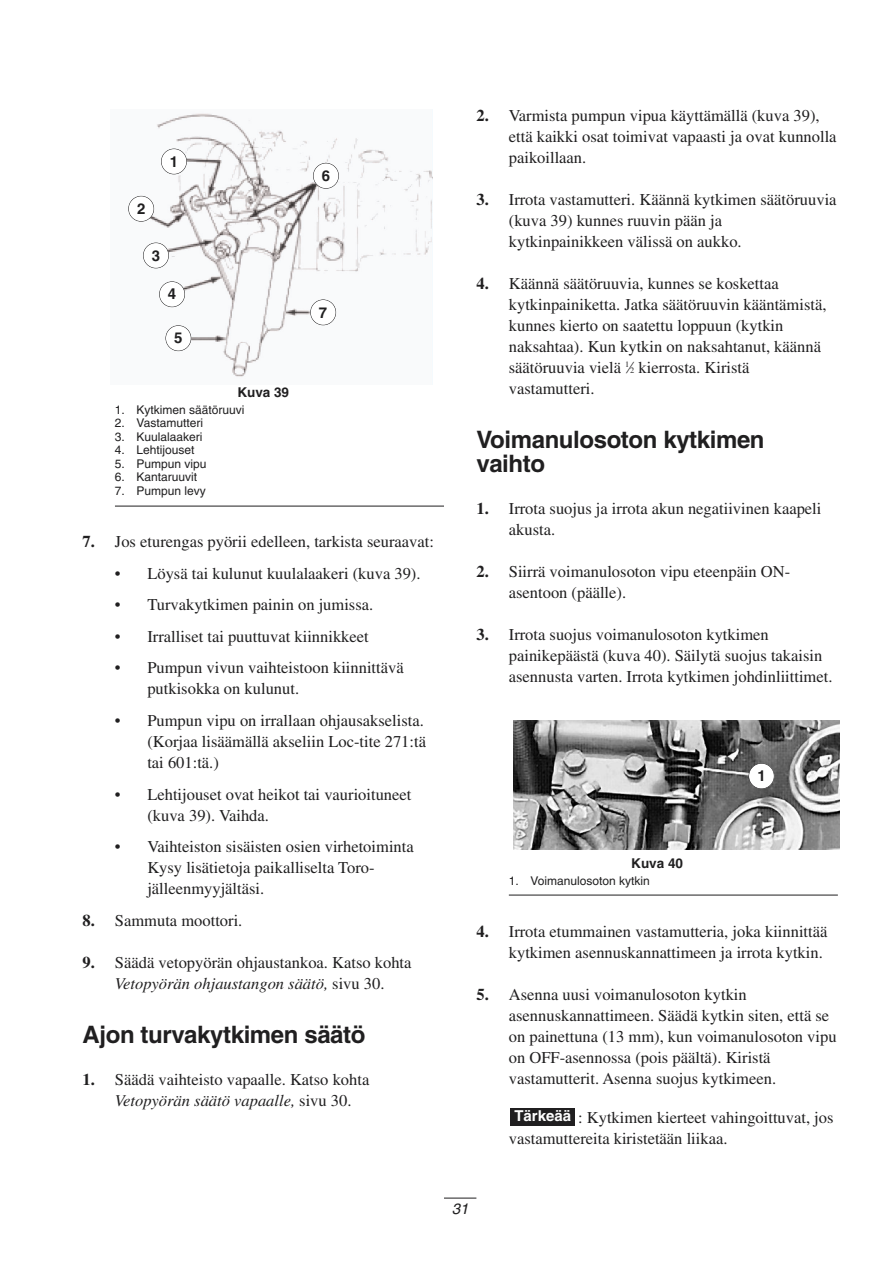
<style>
.page{position:relative;width:893px;height:1262px;background:#fff}
.page>*{position:absolute;margin:0;border:0;box-sizing:border-box;transform-origin:0 0}
.t1{font:700 24px/24px "Helvetica";letter-spacing:-.015em;color:#201f20}
.t2{font:16.5px/21px "Times";color:#201f20}
.t3{font:700 15px "Helvetica";color:#201f20}
.t4{font:700 15px "Helvetica";color:#fff}
.t5{font:italic 15px "Helvetica";color:#201f20}
.t6{font:700 13.5px "Helvetica";color:#201f20}
.t7{font:12px "Helvetica";color:#201f20}
.s1{font-weight:700}
.s2{font-style:italic}
.s3{font-size:8.25px}
</style>
<div class="page">
<hr style="left:115px;top:506px;width:329px;height:1px;background:#201f20">
<hr style="left:509px;top:894px;width:328px;height:1px;background:#201f20">
<div style="left:510px;top:1108px;width:65px;height:18px;background:#201f20"></div>
<hr style="left:444px;top:1197px;width:32px;height:1px;background:#201f20">
<img style="left:128px;top:113px;width:304px;height:264px">
<div style="left:161px;top:149px;width:26px;height:25px;background:#fff;border-radius:50%"></div>
<div style="left:161px;top:149px;width:26px;height:25px;border:1px solid #201f20;border-radius:50%"></div>
<div style="left:128px;top:196px;width:26px;height:25px;background:#fff;border-radius:50%"></div>
<div style="left:128px;top:196px;width:26px;height:26px;border:1px solid #201f20;border-radius:50%"></div>
<div style="left:143px;top:243px;width:26px;height:25px;background:#fff;border-radius:50%"></div>
<div style="left:143px;top:242px;width:26px;height:26px;border:1px solid #201f20;border-radius:50%"></div>
<div style="left:159px;top:281px;width:26px;height:26px;background:#fff;border-radius:50%"></div>
<div style="left:159px;top:281px;width:26px;height:26px;border:1px solid #201f20;border-radius:50%"></div>
<div style="left:166px;top:325px;width:25px;height:26px;background:#fff;border-radius:50%"></div>
<div style="left:165px;top:325px;width:26px;height:26px;border:1px solid #201f20;border-radius:50%"></div>
<div style="left:310px;top:300px;width:26px;height:25px;background:#fff;border-radius:50%"></div>
<div style="left:310px;top:299px;width:26px;height:26px;border:1px solid #201f20;border-radius:50%"></div>
<div style="left:313px;top:163px;width:26px;height:26px;background:#fff;border-radius:50%"></div>
<div style="left:313px;top:163px;width:26px;height:26px;border:1px solid #201f20;border-radius:50%"></div>
<img style="left:513px;top:720px;width:326px;height:129px">
<div style="left:748px;top:763px;width:26px;height:26px;background:#fff;border-radius:50%"></div>
<div style="left:748px;top:763px;width:26px;height:26px;border:1px solid #201f20;border-radius:50%"></div>
<p class="t3" style="left:170px;top:156px;width:10px">1</p>
<p class="t3" style="left:137px;top:203px;width:10px">2</p>
<p class="t3" style="left:152px;top:250px;width:10px">3</p>
<p class="t3" style="left:168px;top:289px;width:10px">4</p>
<p class="t3" style="left:174px;top:332px;width:10px">5</p>
<p class="t3" style="left:322px;top:170px;width:10px">6</p>
<p class="t3" style="left:319px;top:307px;width:10px">7</p>
<p class="t6" style="left:237px;top:388px;width:53px">Kuva 39</p>
<p class="t7" style="left:115px;top:405px;width:131px">1. Kytkimen säätöruuvi</p>
<p class="t7" style="left:115px;top:419px;width:90px">2. Vastamutteri</p>
<p class="t7" style="left:115px;top:432px;width:89px">3. Kuulalaakeri</p>
<p class="t7" style="left:115px;top:446px;width:81px">4. Lehtijouset</p>
<p class="t7" style="left:115px;top:459px;width:93px">5. Pumpun vipu</p>
<p class="t7" style="left:115px;top:473px;width:84px">6. Kantaruuvit</p>
<p class="t7" style="left:115px;top:486px;width:92px">7. Pumpun levy</p>
<p class="t2" style="left:82px;top:533px;width:353px"><span class="s1">7.</span> Jos eturengas pyörii edelleen, tarkista seuraavat:</p>
<p class="t2" style="left:115px;top:564px;width:307px">• Löysä tai kulunut kuulalaakeri (kuva 39).</p>
<p class="t2" style="left:115px;top:596px;width:260px">• Turvakytkimen painin on jumissa.</p>
<p class="t2" style="left:115px;top:627px;width:255px">• Irralliset tai puuttuvat kiinnikkeet</p>
<p class="t2" style="left:147px;top:659px;width:258px;text-indent:-32px">• Pumpun vivun vaihteistoon kiinnittävä putkisokka on kulunut.</p>
<p class="t2" style="left:147px;top:711px;width:280px;text-indent:-32px">• Pumpun vipu on irrallaan ohjausakselista. (Korjaa lisäämällä akseliin Loc-tite 271:tä tai 601:tä.)</p>
<p class="t2" style="left:147px;top:785px;width:265px;text-indent:-32px">• Lehtijouset ovat heikot tai vaurioituneet (kuva 39). Vaihda.</p>
<p class="t2" style="left:147px;top:837px;width:268px;text-indent:-32px">• Vaihteiston sisäisten osien virhetoiminta<br>Kysy lisätietoja paikalliselta Toro&shy;jälleenmyyjältäsi.</p>
<p class="t2" style="left:82px;top:911px;width:161px"><span class="s1">8.</span> Sammuta moottori.</p>
<p class="t2" style="left:82px;top:953px;width:330px;text-align:center"><span class="s1">9.</span> Säädä vetopyörän ohjaustankoa. Katso kohta<br><span class="s2">Vetopyörän ohjaustangon säätö,</span> sivu 30.</p>
<h1 class="t1" style="left:82px;top:1024px;width:284px">Ajon turvakytkimen säätö</h1>
<p class="t2" style="left:115px;top:1070px;width:256px;text-indent:-32px"><span class="s1">1.</span> Säädä vaihteisto vapaalle. Katso kohta<br><span class="s2">Vetopyörän säätö vapaalle,</span> sivu 30.</p>
<p class="t2" style="left:509px;top:106px;width:329px;text-indent:-32px"><span class="s1">2.</span> Varmista pumpun vipua käyttämällä (kuva 39), että kaikki osat toimivat vapaasti ja ovat kunnolla paikoillaan.</p>
<p class="t2" style="left:509px;top:190px;width:329px;text-indent:-32px"><span class="s1">3.</span> Irrota vastamutteri. Käännä kytkimen säätöruuvia (kuva 39) kunnes ruuvin pään ja kytkinpainikkeen välissä on aukko.</p>
<p class="t2" style="left:509px;top:274px;width:319px;text-indent:-32px"><span class="s1">4.</span> Käännä säätöruuvia, kunnes se koskettaa kytkinpainiketta. Jatka säätöruuvin kääntämistä, kunnes kierto on saatettu loppuun (kytkin naksahtaa). Kun kytkin on naksahtanut, käännä säätöruuvia vielä <sup>1</sup>⁄<span class="s3">2</span> kierrosta. Kiristä vastamutteri.</p>
<h1 class="t1" style="left:476px;top:430px;width:290px">Voimanulosoton kytkimen vaihto</h1>
<p class="t2" style="left:509px;top:499px;width:314px;text-indent:-32px"><span class="s1">1.</span> Irrota suojus ja irrota akun negatiivinen kaapeli akusta.</p>
<p class="t2" style="left:509px;top:562px;width:283px;text-indent:-32px"><span class="s1">2.</span> Siirrä voimanulosoton vipu eteenpäin ON&shy;asentoon (päälle).</p>
<p class="t2" style="left:509px;top:625px;width:325px;text-indent:-32px"><span class="s1">3.</span> Irrota suojus voimanulosoton kytkimen painikepäästä (kuva 40). Säilytä suojus takaisin asennusta varten. Irrota kytkimen johdinliittimet.</p>
<p class="t3" style="left:757px;top:770px;width:10px">1</p>
<p class="t6" style="left:631px;top:858px;width:53px">Kuva 40</p>
<p class="t7" style="left:509px;top:876px;width:142px">1. Voimanulosoton kytkin</p>
<p class="t2" style="left:476px;top:922px;width:352px;text-align:right"><span class="s1">4.</span> Irrota etummainen vastamutteria, joka kiinnittää kytkimen asennuskannattimeen ja irrota kytkin.</p>
<p class="t2" style="left:509px;top:985px;width:329px;text-indent:-32px"><span class="s1">5.</span> Asenna uusi voimanulosoton kytkin asennuskannattimeen. Säädä kytkin siten, että se on painettuna (13 mm), kun voimanulosoton vipu on OFF-asennossa (pois päältä). Kiristä vastamutterit. Asenna suojus kytkimeen.</p>
<p class="t2" style="left:509px;top:1108px;width:326px;text-indent:69px">: Kytkimen kierteet vahingoittuvat, jos vastamuttereita kiristetään liikaa.</p>
<p class="t4" style="left:514px;top:1110px;width:58px">Tärkeää</p>
<p class="t5" style="left:452px;top:1203px;width:18px">31</p>
</div>
